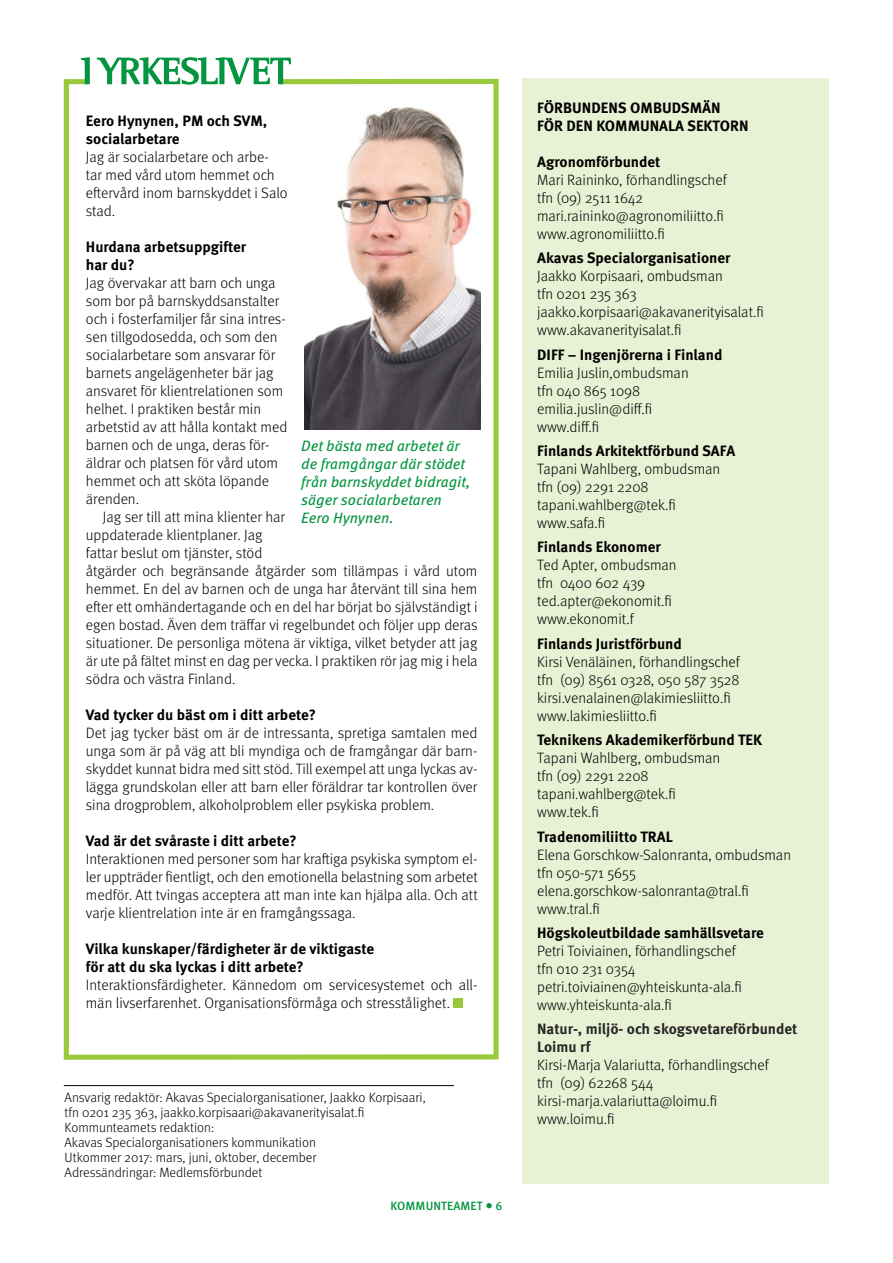
<style>
.page{position:relative;width:893px;height:1263px;background:#fff}
.page>*{position:absolute;margin:0;border:0;box-sizing:border-box;transform-origin:0 0}
.leipis_met_10_12_EI{font:300 15px/18px "Meta OT";color:#000}
.asiamiehet_met_leipi{font:300 15px "Meta OT";color:#000}
.leipis_met_10_12_ru{font:300 15px/18px "Meta OT";letter-spacing:-.005em;color:#000}
.asiamiehet_met_liitt{font:700 15px/18px "Meta OT";color:#000}
.leipis_met_10_12_EIS{font:700 15px/18px "Meta OT";color:#000}
.leipis_met_10_12_EI-2{font:italic 15px/18px "Meta OT";color:#03953f}
.asiamiehet_met_liitt-2{font:700 15px/18px "Meta OT";color:#262626}
.asiamiehet_met_leipi-2{font:700 15px "Meta OT";color:#000}
.leipis_met_10_12_EI-3{font:300 13.5px/15px "Meta OT";color:#000}
.asiamiehet_met_leipi-3{font:300 13.5px "Meta OT";color:#000}
.t1{font:500 12px "Meta OT";letter-spacing:.01em;color:#03953f}
.s1{font-size:15px}
</style>
<div class="page">
<svg style="left:63px;top:78px;width:436px;height:982px"></svg>
<svg style="left:81px;top:57px;width:9px;height:27px"></svg>
<svg style="left:97px;top:57px;width:194px;height:28px"></svg>
<div style="left:522px;top:79px;width:307px;height:1105px;background:#e8f1d4"></div>
<hr style="left:64px;top:1085px;width:390px;height:1px;background:#000">
<div style="left:453px;top:999px;width:10px;height:9px;background:#9aca3c"></div>
<img style="left:305px;top:107px;width:175px;height:322px">
<p class="leipis_met_10_12_EIS" style="left:86px;top:112px;width:183px">Eero Hynynen, PM och SVM, socialarbetare</p>
<p class="leipis_met_10_12_EI" style="left:86px;top:148px;width:203px">Jag är socialarbetare och arbe&shy;tar med vård utom hemmet och eftervård inom barnskyddet i Salo stad.</p>
<p class="leipis_met_10_12_EIS" style="left:86px;top:238px;width:162px">Hurdana arbetsuppgifter har du?</p>
<p class="leipis_met_10_12_EI" style="left:86px;top:274px;width:203px">Jag övervakar att barn och unga som bor på barnskyddsanstalter och i fosterfamiljer får sina intres&shy;sen tillgodosedda, och som den socialarbetare som ansvarar för barnets angelägenheter bär jag ansvaret för klientrelationen som helhet. I praktiken består min arbetstid av att hålla kontakt med barnen och de unga, deras för&shy;äldrar och platsen för vård utom hemmet och att sköta löpande ärenden.</p>
<p class="leipis_met_10_12_ru" style="left:86px;top:508px;width:201px;text-indent:17px">Jag ser till att mina klienter har uppdaterade klientplaner. Jag</p>
<p class="leipis_met_10_12_ru" style="left:86px;top:544px;width:178px">fattar beslut om tjänster, stöd</p>
<p class="leipis_met_10_12_ru" style="left:86px;top:562px;width:393px;text-align:justify">åtgärder och begränsande åtgärder som tillämpas i vård utom hemmet. En del av barnen och de unga har återvänt till sina hem efter ett omhändertagande och en del har börjat bo självständigt i egen bostad. Även dem träffar vi regelbundet och följer upp deras situationer. De personliga mötena är viktiga, vilket betyder att jag är ute på fältet minst en dag per vecka. I praktiken rör jag mig i hela södra och västra Finland.</p>
<p class="leipis_met_10_12_EIS" style="left:86px;top:706px;width:232px">Vad tycker du bäst om i ditt arbete?</p>
<p class="leipis_met_10_12_EI" style="left:86px;top:724px;width:393px;text-align:justify">Det jag tycker bäst om är de intressanta, spretiga samtalen med unga som är på väg att bli myndiga och de framgångar där barn&shy;skyddet kunnat bidra med sitt stöd. Till exempel att unga lyckas av&shy;lägga grundskolan eller att barn eller föräldrar tar kontrollen över sina drogproblem, alkoholproblem eller psykiska problem.</p>
<p class="leipis_met_10_12_EIS" style="left:86px;top:832px;width:212px">Vad är det svåraste i ditt arbete?</p>
<p class="leipis_met_10_12_EI" style="left:86px;top:850px;width:393px;text-align:justify">Interaktionen med personer som har kraftiga psykiska symptom el&shy;ler uppträder fientligt, och den emotionella belastning som arbetet medför. Att tvingas acceptera att man inte kan hjälpa alla. Och att varje klientrelation inte är en framgångssaga.</p>
<p class="leipis_met_10_12_EIS" style="left:86px;top:940px;width:290px">Vilka kunskaper/färdigheter är de viktigaste för att du ska lyckas i ditt arbete?</p>
<p class="leipis_met_10_12_EI" style="left:86px;top:976px;width:393px">Interaktionsfärdigheter. Kännedom om servicesystemet och all&shy;män livserfarenhet. Organisationsförmåga och stresstålighet.</p>
<p class="leipis_met_10_12_EI-2" style="left:301px;top:437px;width:171px">Det bästa med arbetet är de framgångar där stödet från barnskyddet bidragit, säger socialarbetaren<br>Eero Hynynen.</p>
<p class="leipis_met_10_12_EI-3" style="left:65px;top:1090px;width:363px">Ansvarig redaktör: Akavas Specialorganisationer, Jaakko Korpisaari, tfn 0201 235 363, jaakko.korpisaari@akavanerityisalat.fi</p>
<p class="leipis_met_10_12_EI-3" style="left:65px;top:1120px;width:253px">Kommunteamets redaktion:<br>Akavas Specialorganisationers kommunikation</p>
<p class="asiamiehet_met_leipi-3" style="left:65px;top:1149px;width:253px">Utkommer 2017: mars, juni, oktober, december</p>
<p class="leipis_met_10_12_EI-3" style="left:65px;top:1165px;width:199px">Adressändringar: Medlemsförbundet</p>
<p class="t1" style="left:390px;top:1198px;width:114px">KOMMUNTEAMET <span class="s1">•</span> 6</p>
<p class="asiamiehet_met_liitt" style="left:537px;top:99px;width:213px">FÖRBUNDENS OMBUDSMÄN<br>FÖR DEN KOMMUNALA SEKTORN</p>
<p class="asiamiehet_met_liitt" style="left:537px;top:153px;width:125px">Agronomförbundet</p>
<p class="asiamiehet_met_leipi" style="left:537px;top:171px;width:191px">Mari Raininko, förhandlingschef</p>
<p class="asiamiehet_met_leipi" style="left:537px;top:189px;width:107px">tfn (09) 2511 1642</p>
<p class="asiamiehet_met_leipi" style="left:537px;top:207px;width:188px">mari.raininko@agronomiliitto.fi</p>
<p class="asiamiehet_met_leipi" style="left:537px;top:225px;width:129px">www.agronomiliitto.fi</p>
<p class="asiamiehet_met_liitt" style="left:537px;top:249px;width:195px">Akavas Specialorganisationer</p>
<p class="asiamiehet_met_leipi" style="left:537px;top:267px;width:187px">Jaakko Korpisaari, ombudsman</p>
<p class="asiamiehet_met_leipi" style="left:537px;top:285px;width:101px">tfn 0201 235 363</p>
<p class="asiamiehet_met_leipi" style="left:537px;top:303px;width:228px">jaakko.korpisaari@akavanerityisalat.fi</p>
<p class="asiamiehet_met_leipi" style="left:537px;top:321px;width:146px">www.akavanerityisalat.fi</p>
<p class="asiamiehet_met_leipi-2" style="left:537px;top:345px;width:187px">DIFF – Ingenjörerna i Finland</p>
<p class="asiamiehet_met_leipi" style="left:537px;top:364px;width:153px">Emilia Juslin,ombudsman</p>
<p class="asiamiehet_met_leipi" style="left:537px;top:382px;width:104px">tfn 040 865 1098</p>
<p class="asiamiehet_met_leipi" style="left:537px;top:400px;width:116px">emilia.juslin@diff.fi</p>
<p class="asiamiehet_met_leipi" style="left:537px;top:418px;width:64px">www.diff.fi</p>
<p class="asiamiehet_met_liitt" style="left:537px;top:442px;width:200px">Finlands Arkitektförbund SAFA</p>
<p class="asiamiehet_met_leipi" style="left:537px;top:460px;width:185px">Tapani Wahlberg, ombudsman</p>
<p class="asiamiehet_met_leipi" style="left:537px;top:478px;width:113px">tfn (09) 2291 2208</p>
<p class="asiamiehet_met_leipi" style="left:537px;top:496px;width:140px">tapani.wahlberg@tek.fi</p>
<p class="asiamiehet_met_leipi" style="left:537px;top:514px;width:70px">www.safa.fi</p>
<p class="asiamiehet_met_liitt" style="left:537px;top:538px;width:125px">Finlands Ekonomer</p>
<p class="asiamiehet_met_leipi" style="left:537px;top:556px;width:141px">Ted Apter, ombudsman</p>
<p class="asiamiehet_met_leipi" style="left:537px;top:574px;width:110px">tfn 0400 602 439</p>
<p class="asiamiehet_met_leipi" style="left:537px;top:592px;width:136px">ted.apter@ekonomit.fi</p>
<p class="asiamiehet_met_leipi" style="left:537px;top:610px;width:98px">www.ekonomit.f</p>
<p class="asiamiehet_met_liitt" style="left:537px;top:635px;width:146px">Finlands Juristförbund</p>
<p class="asiamiehet_met_leipi" style="left:537px;top:653px;width:204px">Kirsi Venäläinen, förhandlingschef</p>
<p class="asiamiehet_met_leipi" style="left:537px;top:671px;width:204px">tfn (09) 8561 0328, 050 587 3528</p>
<p class="asiamiehet_met_leipi" style="left:537px;top:689px;width:195px">kirsi.venalainen@lakimiesliitto.fi</p>
<p class="asiamiehet_met_leipi" style="left:537px;top:707px;width:121px">www.lakimiesliitto.fi</p>
<p class="asiamiehet_met_liitt" style="left:537px;top:731px;width:226px">Teknikens Akademikerförbund TEK</p>
<p class="asiamiehet_met_leipi" style="left:537px;top:749px;width:185px">Tapani Wahlberg, ombudsman</p>
<p class="asiamiehet_met_leipi" style="left:537px;top:767px;width:113px">tfn (09) 2291 2208</p>
<p class="asiamiehet_met_leipi" style="left:537px;top:785px;width:140px">tapani.wahlberg@tek.fi</p>
<p class="asiamiehet_met_leipi" style="left:537px;top:803px;width:63px">www.tek.fi</p>
<p class="asiamiehet_met_liitt" style="left:537px;top:827px;width:137px">Tradenomiliitto TRAL</p>
<p class="asiamiehet_met_leipi" style="left:537px;top:845px;width:255px">Elena Gorschkow-Salonranta, ombudsman</p>
<p class="asiamiehet_met_leipi" style="left:537px;top:863px;width:100px">tfn 050-571 5655</p>
<p class="asiamiehet_met_leipi" style="left:537px;top:881px;width:213px">elena.gorschkow-salonranta@tral.fi</p>
<p class="asiamiehet_met_leipi" style="left:537px;top:899px;width:64px">www.tral.fi</p>
<p class="asiamiehet_met_liitt" style="left:537px;top:924px;width:228px">Högskoleutbildade samhällsvetare</p>
<p class="asiamiehet_met_leipi" style="left:537px;top:942px;width:200px">Petri Toiviainen, förhandlingschef</p>
<p class="asiamiehet_met_leipi" style="left:537px;top:960px;width:100px">tfn 010 231 0354</p>
<p class="asiamiehet_met_leipi" style="left:537px;top:978px;width:206px">petri.toiviainen@yhteiskunta-ala.fi</p>
<p class="asiamiehet_met_leipi" style="left:537px;top:996px;width:136px">www.yhteiskunta-ala.fi</p>
<p class="asiamiehet_met_liitt-2" style="left:537px;top:1020px;width:262px">Natur-, miljö- och skogsvetareförbundet<br>Loimu rf</p>
<p class="asiamiehet_met_leipi" style="left:537px;top:1056px;width:233px">Kirsi-Marja Valariutta, förhandlingschef</p>
<p class="asiamiehet_met_leipi" style="left:537px;top:1074px;width:118px">tfn (09) 62268 544</p>
<p class="asiamiehet_met_leipi" style="left:537px;top:1092px;width:182px">kirsi-marja.valariutta@loimu.fi</p>
<p class="asiamiehet_met_leipi" style="left:537px;top:1110px;width:79px">www.loimu.fi</p>
</div>
